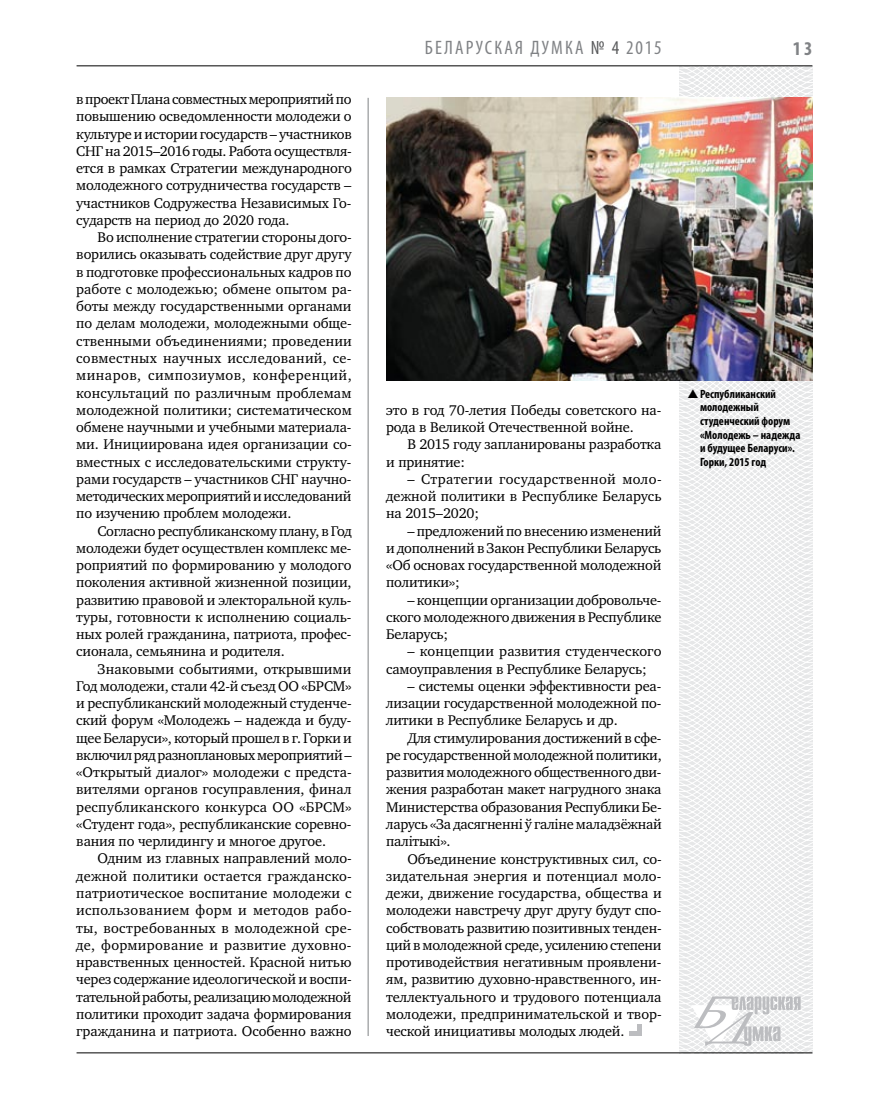
<style>
.page{position:relative;width:872px;height:1106px;background:#fff}
.page>*{position:absolute;margin:0;border:0;box-sizing:border-box;transform-origin:0 0}
.t1{font:condensed 19.5px "Myriad Pro";letter-spacing:.11em;color:#808285}
.t2{font:700 condensed 19.5px "Myriad Pro";color:#808285}
.t3{font:14.4px/17.2px "Charter C";letter-spacing:-.01em;color:#000;text-align:justify}
.t4{font:700 condensed 12px/13.5px "Myriad Pro";color:#000}
.s1{color:#58595b}
</style>
<div class="page">
<hr style="left:368px;top:98px;width:1px;height:938px;background:#808285">
<svg style="left:621px;top:65px;width:192px;height:989px"></svg>
<svg style="left:691px;top:996px;width:109px;height:53px"></svg>
<hr style="left:77px;top:65px;width:735px;height:1px;background:#000">
<hr style="left:77px;top:1052px;width:735px;height:1px;background:#000">
<img style="left:386px;top:97px;width:426px;height:283px">
<hr style="left:637px;top:1024px;width:4px;height:12px;background:#bcbdc0">
<div style="left:629px;top:1031px;width:12px;height:5px;background:#bcbdc0"></div>
<svg style="left:688px;top:389px;width:23px;height:10px"></svg>
<p class="t3" style="left:76px;top:91px;width:277px">в проект Плана совместных мероприятий по повышению осведомленности молодежи о культуре и истории государств – участников СНГ на 2015–2016 годы. Работа осуществля&shy;ется в рамках Стратегии международного молодежного сотрудничества государств – участников Содружества Независимых Го&shy;сударств на период до 2020 года.</p>
<p class="t3" style="left:76px;top:229px;width:277px;text-indent:21px">Во исполнение стратегии стороны дого&shy;ворились оказывать содействие друг другу в подготовке профессиональных кадров по работе с молодежью; обмене опытом ра&shy;боты между государственными органами по делам молодежи, молодежными обще&shy;ственными объединениями; проведении совместных научных исследований, се&shy;минаров, симпозиумов, конференций, консультаций по различным проблемам молодежной политики; систематическом обмене научными и учебными материала&shy;ми. Инициирована идея организации со&shy;вместных с исследовательскими структу&shy;рами государств – участников СНГ научно&shy;методических мероприятий и исследований по изучению проблем молодежи.</p>
<p class="t3" style="left:76px;top:522px;width:277px;text-indent:21px">Согласно республиканскому плану, в Год молодежи будет осуществлен комплекс ме&shy;роприятий по формированию у молодого поколения активной жизненной позиции, развитию правовой и электоральной куль&shy;туры, готовности к исполнению социаль&shy;ных ролей гражданина, патриота, профес&shy;сионала, семьянина и родителя.</p>
<p class="t3" style="left:76px;top:660px;width:277px;text-indent:21px">Знаковыми событиями, открывшими Год молодежи, стали 42-й съезд ОО «БРСМ» и республиканский молодежный студенче&shy;ский форум «Молодежь – надежда и буду&shy;щее Беларуси», который прошел в г. Горки и включил ряд разноплановых мероприятий – «Открытый диалог» молодежи с предста&shy;вителями органов госуправления, финал республиканского конкурса ОО «БРСМ» «Студент года», республиканские соревно&shy;вания по черлидингу и многое другое.</p>
<p class="t3" style="left:76px;top:850px;width:277px;text-indent:21px">Одним из главных направлений моло&shy;дежной политики остается гражданско&shy;патриотическое воспитание молодежи с использованием форм и методов рабо&shy;ты, востребованных в молодежной сре&shy;де, формирование и развитие духовно&shy;нравственных ценностей. Красной нитью через содержание идеологической и воспи&shy;тательной работы, реализацию молодежной политики проходит задача формирования гражданина и патриота. Особенно важно</p>
<h1 class="t1" style="left:425px;top:36px;width:238px">БЕЛА РУСКАЯ ДУМКА <span class="s1">№ 4</span> 2015</h1>
<h1 class="t2" style="left:793px;top:37px;width:21px">13</h1>
<p class="t3" style="left:386px;top:401px;width:277px">это в год 70-летия Победы советского на&shy;рода в Великой Отечественной войне.</p>
<p class="t3" style="left:386px;top:436px;width:277px;text-indent:21px">В 2015 году запланированы разработка и принятие:</p>
<p class="t3" style="left:386px;top:470px;width:277px;text-indent:21px">– Стратегии государственной моло&shy;дежной политики в Республике Беларусь на 2015–2020;</p>
<p class="t3" style="left:386px;top:522px;width:277px;text-indent:21px">– предложений по внесению изменений и дополнений в Закон Республики Беларусь «Об основах государственной молодежной политики»;</p>
<p class="t3" style="left:386px;top:591px;width:277px;text-indent:21px">– концепции организации добровольче&shy;ского молодежного движения в Республике Беларусь;</p>
<p class="t3" style="left:386px;top:643px;width:277px;text-indent:21px">– концепции развития студенческого самоуправления в Республике Беларусь;</p>
<p class="t3" style="left:386px;top:677px;width:277px;text-indent:21px">– системы оценки эффективности реа&shy;лизации государственной молодежной по&shy;литики в Республике Беларусь и др.</p>
<p class="t3" style="left:386px;top:729px;width:277px;text-indent:21px">Для стимулирования достижений в сфе&shy;ре государственной молодежной политики, развития молодежного общественного дви&shy;жения разработан макет нагрудного знака Министерства образования Республики Бе&shy;ларусь «За дасягненні ў галіне маладзёжнай палiтыкi».</p>
<p class="t3" style="left:386px;top:850px;width:277px;text-indent:21px">Объединение конструктивных сил, со&shy;зидательная энергия и потенциал моло&shy;дежи, движение государства, общества и молодежи навстречу друг другу будут спо&shy;собствовать развитию позитивных тенден&shy;ций в молодежной среде, усилению степени противодействия негативным проявлени&shy;ям, развитию духовно-нравственного, ин&shy;теллектуального и трудового потенциала молодежи, предпринимательской и твор&shy;ческой инициативы молодых людей.</p>
<p class="t4" style="left:700px;top:387px;width:102px">Республиканский молодежный студенческий форум «Молодежь – надежда и будущее Беларуси».<br>Горки, 2015 год</p>
</div>
